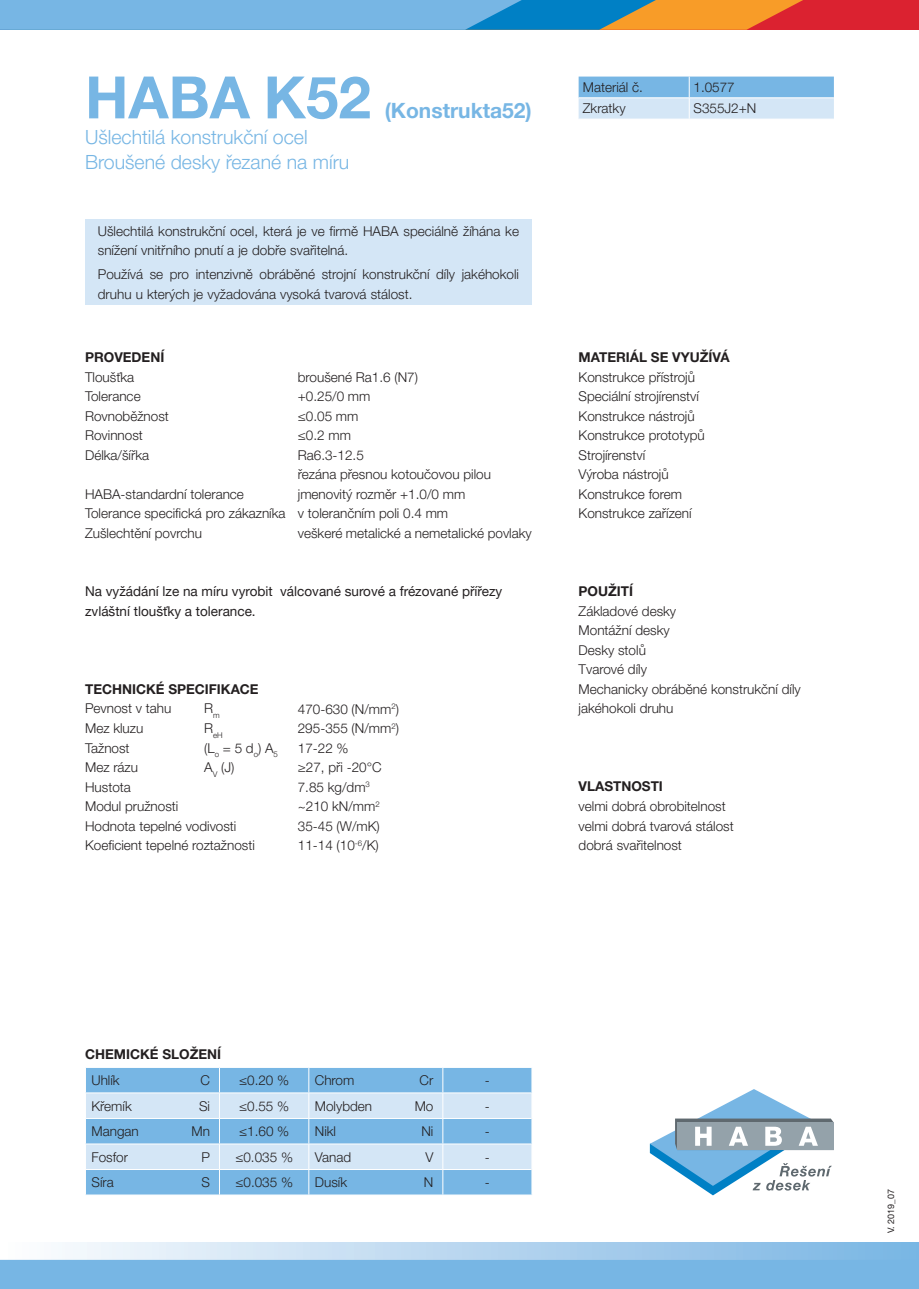
<style>
.page{position:relative;width:919px;height:1289px;background:#fff}
.page>*{position:absolute;margin:0;border:0;box-sizing:border-box;transform-origin:0 0}
.t1{font:700 58.5px "Helvetica Neue LT Pro";color:#77b6e4}
.t2{font:700 21px "Helvetica Neue LT Pro";color:#77b6e4}
.t3{font:300 19.5px/25.5px "Helvetica Neue LT Pro";color:#77b6e4}
.t4{font:300 13.5px/19.5px "Helvetica Neue LT Pro";color:#231f20}
.t5{font:13.5px/19.5px "Helvetica Neue LT Pro";color:#231f20}
.t6{font:700 13.5px "Helvetica Neue LT Pro";color:#231f20}
.t7{font:9px "Helvetica Neue";color:#231f20}
.t8{font:300 7.8px "Helvetica Neue LT Pro";color:#231f20}
</style>
<div class="page">
<div style="left:0;top:1242px;width:918px;height:46px;background:linear-gradient(to right,#fdfdfe,#78b4e3)"></div>
<div style="left:0;top:1259px;width:918px;height:29px;background:#77b6e4"></div>
<div style="left:0;top:0;width:918px;height:30px;background:#db2230"></div>
<svg style="left:0;top:0;width:803px;height:30px;background:#7ea2b5"></svg>
<div style="left:85px;top:220px;width:446px;height:85px;background:#d4e6f6"></div>
<svg style="left:578px;top:77px;width:255px;height:42px;background:#a9cfed"></svg>
<svg style="left:85px;top:1067px;width:447px;height:127px;background:#a1cbec"></svg>
<svg style="left:649px;top:1089px;width:184px;height:106px"></svg>
<h1 class="t1" style="left:85px;top:61px;width:287px">HABA K52</h1>
<h3 class="t3" style="left:85px;top:124px;width:266px">Ušlechtilá konstrukční ocel<br>Broušené desky řezané na míru</h3>
<h2 class="t2" style="left:384px;top:98px;width:149px">(Konstrukta52)</h2>
<p class="t4" style="left:98px;top:221px;width:422px">Ušlechtilá konstrukční ocel, která je ve firmě HABA speciálně žíhána ke snížení vnitřního pnutí a je dobře svařitelná.</p>
<p class="t4" style="left:98px;top:264px;width:422px">Používá se pro intenzivně obráběné strojní konstrukční díly jakéhokoli druhu u kterých je vyžadována vysoká tvarová stálost.</p>
<p class="t6" style="left:85px;top:349px;width:81px">PROVEDENÍ</p>
<p class="t4" style="left:85px;top:367px;width:51px">Tloušťka</p>
<p class="t4" style="left:298px;top:367px;width:122px">broušené Ra1.6 (N7)</p>
<p class="t4" style="left:85px;top:386px;width:57px">Tolerance</p>
<p class="t4" style="left:298px;top:386px;width:74px">+0.25/0 mm</p>
<p class="t4" style="left:85px;top:406px;width:85px">Rovnoběžnost</p>
<p class="t4" style="left:298px;top:406px;width:62px">≤0.05 mm</p>
<p class="t4" style="left:85px;top:425px;width:59px">Rovinnost</p>
<p class="t4" style="left:298px;top:425px;width:55px">≤0.2 mm</p>
<p class="t4" style="left:85px;top:445px;width:66px">Délka/šířka</p>
<p class="t4" style="left:298px;top:445px;width:195px">Ra6.3-12.5<br>řezána přesnou kotoučovou pilou</p>
<p class="t4" style="left:85px;top:484px;width:160px">HABA-standardní tolerance</p>
<p class="t4" style="left:85px;top:484px;width:381px;text-indent:213px">jmenovitý rozměr +1.0/0 mm<br>Tolerance specifická pro zákazníka v tolerančním poli 0.4 mm<br>Zušlechtění povrchu</p>
<p class="t4" style="left:298px;top:523px;width:235px">veškeré metalické a nemetalické povlaky</p>
<p class="t5" style="left:85px;top:581px;width:418px">Na vyžádání lze na míru vyrobit válcované surové a frézované přířezy zvláštní tloušťky a tolerance.</p>
<p class="t6" style="left:85px;top:680px;width:175px">TECHNICKÉ SPECIFIKACE</p>
<p class="t4" style="left:85px;top:698px;width:88px">Pevnost v tahu</p>
<p class="t4" style="left:204px;top:698px;width:17px">R<sub>m</sub></p>
<p class="t4" style="left:298px;top:698px;width:103px">470-630 (N/mm<sup>2</sup>)</p>
<p class="t4" style="left:85px;top:718px;width:60px">Mez kluzu</p>
<p class="t8" style="left:204px;top:730px;width:20px"><sup>R</sup>eH</p>
<p class="t4" style="left:298px;top:718px;width:103px">295-355 (N/mm<sup>2</sup>)</p>
<p class="t4" style="left:85px;top:737px;width:46px">Tažnost</p>
<p class="t4" style="left:204px;top:737px;width:75px">(L<sub>o</sub> = 5 d<sub>o</sub>) A<sub>5</sub></p>
<p class="t4" style="left:298px;top:737px;width:52px">17-22 %</p>
<p class="t4" style="left:85px;top:757px;width:55px">Mez rázu</p>
<p class="t4" style="left:204px;top:757px;width:32px">A<sub>V</sub> (J)</p>
<p class="t4" style="left:298px;top:757px;width:85px">≥27, při -20°C</p>
<p class="t4" style="left:85px;top:776px;width:47px">Hustota</p>
<p class="t4" style="left:298px;top:776px;width:74px">7.85 kg/dm<sup>3</sup></p>
<p class="t4" style="left:85px;top:796px;width:95px">Modul pružnosti</p>
<p class="t4" style="left:298px;top:796px;width:83px">~210 kN/mm<sup>2</sup></p>
<p class="t4" style="left:85px;top:815px;width:153px">Hodnota tepelné vodivosti</p>
<p class="t4" style="left:298px;top:815px;width:84px">35-45 (W/mK)</p>
<p class="t4" style="left:85px;top:835px;width:171px">Koeficient tepelné roztažnosti</p>
<p class="t4" style="left:298px;top:835px;width:82px">11-14 (10<sup>-6</sup>/K)</p>
<p class="t4" style="left:583px;top:77px;width:62px">Materiál č.</p>
<p class="t4" style="left:693px;top:77px;width:43px">1.0577</p>
<p class="t4" style="left:583px;top:98px;width:44px">Zkratky</p>
<p class="t4" style="left:693px;top:98px;width:64px">S355J2+N</p>
<p class="t6" style="left:578px;top:349px;width:152px">MATERIÁL SE VYUŽÍVÁ</p>
<p class="t4" style="left:578px;top:367px;width:128px">Konstrukce přístrojů<br>Speciální strojírenství<br>Konstrukce nástrojů<br>Konstrukce prototypů<br>Strojírenství<br>Výroba nástrojů<br>Konstrukce forem<br>Konstrukce zařízení</p>
<p class="t6" style="left:578px;top:583px;width:56px">POUŽITÍ</p>
<p class="t4" style="left:578px;top:601px;width:224px">Základové desky<br>Montážní desky<br>Desky stolů<br>Tvarové díly<br>Mechanicky obráběné konstrukční díly jakéhokoli druhu</p>
<p class="t6" style="left:578px;top:778px;width:86px">VLASTNOSTI</p>
<p class="t4" style="left:578px;top:796px;width:157px">velmi dobrá obrobitelnost velmi dobrá tvarová stálost dobrá svařitelnost</p>
<p class="t6" style="left:85px;top:1045px;width:137px">CHEMICKÉ SLOŽENÍ</p>
<p class="t4" style="left:91px;top:1070px;width:30px">Uhlík</p>
<p class="t4" style="left:200px;top:1070px;width:11px">C</p>
<p class="t4" style="left:239px;top:1070px;width:52px">≤0.20 %</p>
<p class="t4" style="left:315px;top:1070px;width:41px">Chrom</p>
<p class="t4" style="left:419px;top:1070px;width:15px">Cr</p>
<p class="t4" style="left:485px;top:1070px;width:6px">-</p>
<p class="t4" style="left:91px;top:1095px;width:42px">Křemík</p>
<p class="t4" style="left:199px;top:1095px;width:13px">Si</p>
<p class="t4" style="left:239px;top:1095px;width:52px">≤0.55 %</p>
<p class="t4" style="left:315px;top:1095px;width:59px">Molybden</p>
<p class="t4" style="left:414px;top:1095px;width:20px">Mo</p>
<p class="t4" style="left:91px;top:1121px;width:49px">Mangan</p>
<p class="t4" style="left:191px;top:1121px;width:20px">Mn</p>
<p class="t4" style="left:239px;top:1121px;width:52px">≤1.60 %</p>
<p class="t4" style="left:315px;top:1121px;width:23px">Nikl</p>
<p class="t4" style="left:421px;top:1121px;width:14px">Ni</p>
<p class="t4" style="left:485px;top:1121px;width:6px">-</p>
<p class="t4" style="left:91px;top:1146px;width:38px">Fosfor</p>
<p class="t4" style="left:201px;top:1146px;width:10px">P</p>
<p class="t4" style="left:235px;top:1146px;width:59px">≤0.035 %</p>
<p class="t4" style="left:315px;top:1146px;width:38px">Vanad</p>
<p class="t4" style="left:425px;top:1146px;width:10px">V</p>
<p class="t4" style="left:91px;top:1172px;width:24px">Síra</p>
<p class="t4" style="left:201px;top:1172px;width:10px">S</p>
<p class="t4" style="left:235px;top:1172px;width:59px">≤0.035 %</p>
<p class="t4" style="left:315px;top:1172px;width:34px">Dusík</p>
<p class="t4" style="left:424px;top:1172px;width:11px">N</p>
<p class="t4" style="left:485px;top:1172px;width:6px">-</p>
<p class="t7" style="left:885px;top:1232px;width:45px;rotate:-90deg">V. 2019_07</p>
</div>
